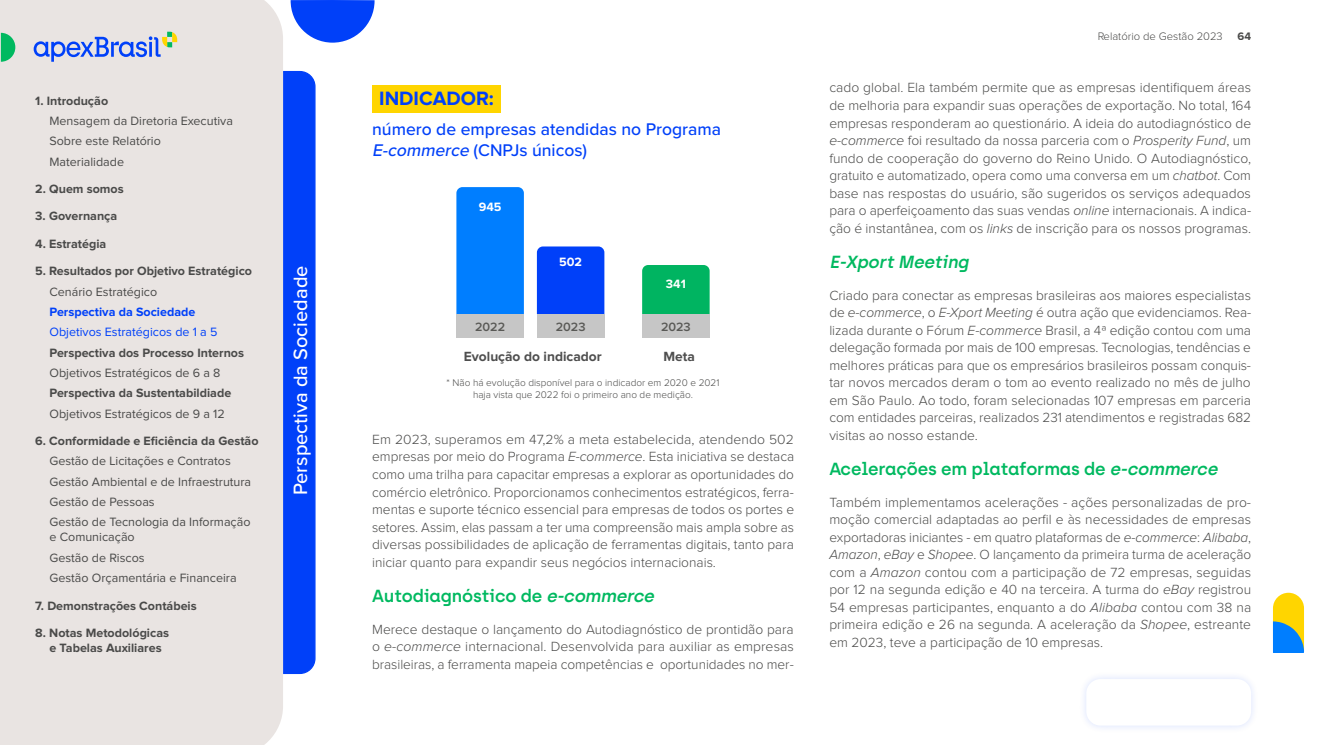
<style>
.page{position:relative;width:1322px;height:745px;background:#fff}
.page>*{position:absolute;margin:0;border:0;box-sizing:border-box;transform-origin:0 0}
.t1{font:500 20px "Proxima Nova";color:#fff}
.t2{font:700 20px "Proxima Nova";color:#0040f9}
.t3{font:600 17.5px "Archia";letter-spacing:-.01em;color:#00b960}
.t4{font:500 17.5px/21px "Proxima Nova";color:#0040f9}
.t5{font:italic 600 17.5px "Archia";color:#00b960}
.t6{font:300 13.75px/17.5px "Proxima Nova";color:#4a4a49;text-align:justify}
.t7{font:700 13.75px "Proxima Nova";color:#4e4e4e}
.t8{font:12.5px/20.2px "Proxima Nova";color:#4a4a49}
.t9{font:700 12.5px/15px "Proxima Nova";color:#4a4a49;text-align:center}
.t10{font:12.5px "Proxima Nova";color:#0040f9}
.t11{font:700 12.5px "Proxima Nova";color:#0040f9}
.t12{font:600 12.5px "Proxima Nova";color:#595956}
.t13{font:700 12.5px "Proxima Nova";color:#fff}
.t14{font:300 11.25px "Proxima Nova";color:#4a4a49}
.t15{font:700 11.25px "Proxima Nova";color:#4a4a49}
.t16{font:300 10px/12px "Proxima Nova";color:#4a4a49;text-align:center}
.s1{font-style:italic}
</style>
<div class="page">
<svg style="left:1273px;top:592px;width:31px;height:60px;background:#99b576"></svg>
<div style="left:372px;top:86px;width:129px;height:27px;background:#ffd500"></div>
<div style="left:537px;top:246px;width:67px;height:68px;background:#0040f9"></div>
<div style="left:642px;top:265px;width:67px;height:49px;background:#00b461"></div>
<div style="left:642px;top:314px;width:67px;height:23px;background:#c6c6c6"></div>
<div style="left:537px;top:314px;width:67px;height:23px;background:#c6c6c6"></div>
<div style="left:456px;top:187px;width:68px;height:127px;background:#007eff"></div>
<div style="left:456px;top:314px;width:68px;height:23px;background:#c6c6c6"></div>
<div style="left:1078px;top:670px;width:181px;height:63px;background:#fafbfe"></div>
<div style="left:1086px;top:678px;width:165px;height:47px;background:#fff;border-radius:14px"></div>
<svg style="left:290px;top:0;width:84px;height:43px"></svg>
<div style="left:283px;top:70px;width:33px;height:604px;background:#0040f9"></div>
<div style="left:0;top:0;width:283px;height:744px;background:#e9e4e2"></div>
<svg style="left:1px;top:33px;width:14px;height:29px"></svg>
<svg style="left:34px;top:32px;width:143px;height:30px;background:#b0bde1"></svg>
<p class="t9" style="left:35px;top:93px;width:74px">1. Introdução</p>
<p class="t8" style="left:49px;top:111px;width:185px">Mensagem da Diretoria Executiva<br>Sobre este Relatório<br>Materialidade</p>
<p class="t9" style="left:35px;top:182px;width:90px">2. Quem somos</p>
<p class="t9" style="left:35px;top:209px;width:84px">3. Governança</p>
<p class="t9" style="left:35px;top:236px;width:73px">4. Estratégia</p>
<p class="t9" style="left:35px;top:264px;width:218px">5. Resultados por Objetivo Estratégico</p>
<p class="t8" style="left:49px;top:282px;width:109px">Cenário Estratégico</p>
<p class="t11" style="left:49px;top:306px;width:147px">Perspectiva da Sociedade</p>
<p class="t10" style="left:49px;top:326px;width:170px">Objetivos Estratégicos de 1 a 5</p>
<p class="t9" style="left:49px;top:345px;width:196px">Perspectiva dos Processo Internos</p>
<p class="t8" style="left:49px;top:363px;width:173px">Objetivos Estratégicos de 6 a 8</p>
<p class="t9" style="left:49px;top:386px;width:183px">Perspectiva da Sustentabildiade</p>
<p class="t8" style="left:49px;top:403px;width:177px">Objetivos Estratégicos de 9 a 12</p>
<p class="t9" style="left:35px;top:433px;width:225px">6. Conformidade e Eficiência da Gestão</p>
<p class="t8" style="left:49px;top:451px;width:203px">Gestão de Licitações e Contratos<br>Gestão Ambiental e de Infraestrutura<br>Gestão de Pessoas<br>Gestão de Tecnologia da Informação</p>
<p class="t8" style="left:49px;top:527px;width:189px">e Comunicação<br>Gestão de Riscos<br>Gestão Orçamentária e Financeira</p>
<p class="t9" style="left:35px;top:598px;width:163px">7. Demonstrações Contábeis</p>
<p class="t9" style="left:35px;top:625px;width:135px">8. Notas Metodológicas e Tabelas Auxiliares</p>
<h1 class="t1" style="left:286px;top:495px;width:231px;rotate:-90deg">Perspectiva da Sociedade</h1>
<h1 class="t2" style="left:379px;top:89px;width:116px">INDICADOR:</h1>
<p class="t4" style="left:372px;top:118px;width:350px">número de empresas atendidas no Programa<br><span class="s1">E-commerce</span> (CNPJs únicos)</p>
<p class="t13" style="left:479px;top:201px;width:24px">945</p>
<p class="t13" style="left:559px;top:256px;width:24px">502</p>
<p class="t12" style="left:475px;top:320px;width:32px">2022</p>
<p class="t12" style="left:556px;top:320px;width:31px">2023</p>
<p class="t13" style="left:666px;top:278px;width:21px">341</p>
<p class="t12" style="left:661px;top:320px;width:31px">2023</p>
<p class="t7" style="left:464px;top:350px;width:139px">Evolução do indicador</p>
<p class="t7" style="left:663px;top:350px;width:33px">Meta</p>
<p class="t16" style="left:446px;top:377px;width:274px">* Não há evolução disponível para o indicador em 2020 e 2021 haja vista que 2022 foi o primeiro ano de medição.</p>
<p class="t6" style="left:372px;top:431px;width:424px">Em 2023, superamos em 47,2% a meta estabelecida, atendendo 502 empresas por meio do Programa <span class="s1">E-commerce</span>. Esta iniciativa se destaca como uma trilha para capacitar empresas a explorar as oportunidades do comércio eletrônico. Proporcionamos conhecimentos estratégicos, ferra&shy;mentas e suporte técnico essencial para empresas de todos os portes e setores. Assim, elas passam a ter uma compreensão mais ampla sobre as diversas possibilidades de aplicação de ferramentas digitais, tanto para iniciar quanto para expandir seus negócios internacionais.</p>
<p class="t3" style="left:372px;top:584px;width:287px">Autodiagnóstico de <span class="s1">e-commerce</span></p>
<p class="t6" style="left:372px;top:620px;width:423px">Merece destaque o lançamento do Autodiagnóstico de prontidão para o <span class="s1">e-commerce</span> internacional. Desenvolvida para auxiliar as empresas brasileiras, a ferramenta mapeia competências e oportunidades no mer-</p>
<p class="t14" style="left:1097px;top:31px;width:127px">Relatório de Gestão 2023</p>
<p class="t15" style="left:1237px;top:31px;width:15px">64</p>
<p class="t6" style="left:829px;top:80px;width:423px">cado global. Ela também permite que as empresas identifiquem áreas de melhoria para expandir suas operações de exportação. No total, 164 empresas responderam ao questionário. A ideia do autodiagnóstico de <span class="s1">e-commerce</span> foi resultado da nossa parceria com o <span class="s1">Prosperity Fund</span>, um fundo de cooperação do governo do Reino Unido. O Autodiagnóstico, gratuito e automatizado, opera como uma conversa em um <span class="s1">chatbot</span>. Com base nas respostas do usuário, são sugeridos os serviços adequados para o aperfeiçoamento das suas vendas <span class="s1">online</span> internacionais. A indica&shy;ção é instantânea, com os <span class="s1">links</span> de inscrição para os nossos programas.</p>
<p class="t5" style="left:829px;top:251px;width:145px">E-Xport Meeting</p>
<p class="t6" style="left:829px;top:286px;width:423px">Criado para conectar as empresas brasileiras aos maiores especialistas de <span class="s1">e-commerce</span>, o <span class="s1">E-Xport Meeting</span> é outra ação que evidenciamos. Rea&shy;lizada durante o Fórum <span class="s1">E-commerce</span> Brasil, a 4ª edição contou com uma delegação formada por mais de 100 empresas. Tecnologias, tendências e melhores práticas para que os empresários brasileiros possam conquis&shy;tar novos mercados deram o tom ao evento realizado no mês de julho em São Paulo. Ao todo, foram selecionadas 107 empresas em parceria com entidades parceiras, realizados 231 atendimentos e registradas 682 visitas ao nosso estande.</p>
<p class="t3" style="left:829px;top:458px;width:393px">Acelerações em plataformas de <span class="s1">e-commerce</span></p>
<p class="t6" style="left:829px;top:493px;width:423px">Também implementamos acelerações - ações personalizadas de pro&shy;moção comercial adaptadas ao perfil e às necessidades de empresas exportadoras iniciantes - em quatro plataformas de <span class="s1">e-commerce</span>: <span class="s1">Alibaba</span>, <span class="s1">Amazon</span>, <span class="s1">eBay</span> e <span class="s1">Shopee</span>. O lançamento da primeira turma de aceleração com a <span class="s1">Amazon</span> contou com a participação de 72 empresas, seguidas por 12 na segunda edição e 40 na terceira. A turma do <span class="s1">eBay</span> registrou 54 empresas participantes, enquanto a do <span class="s1">Alibaba</span> contou com 38 na primeira edição e 26 na segunda. A aceleração da <span class="s1">Shopee</span>, estreante em 2023, teve a participação de 10 empresas.</p>
</div>
